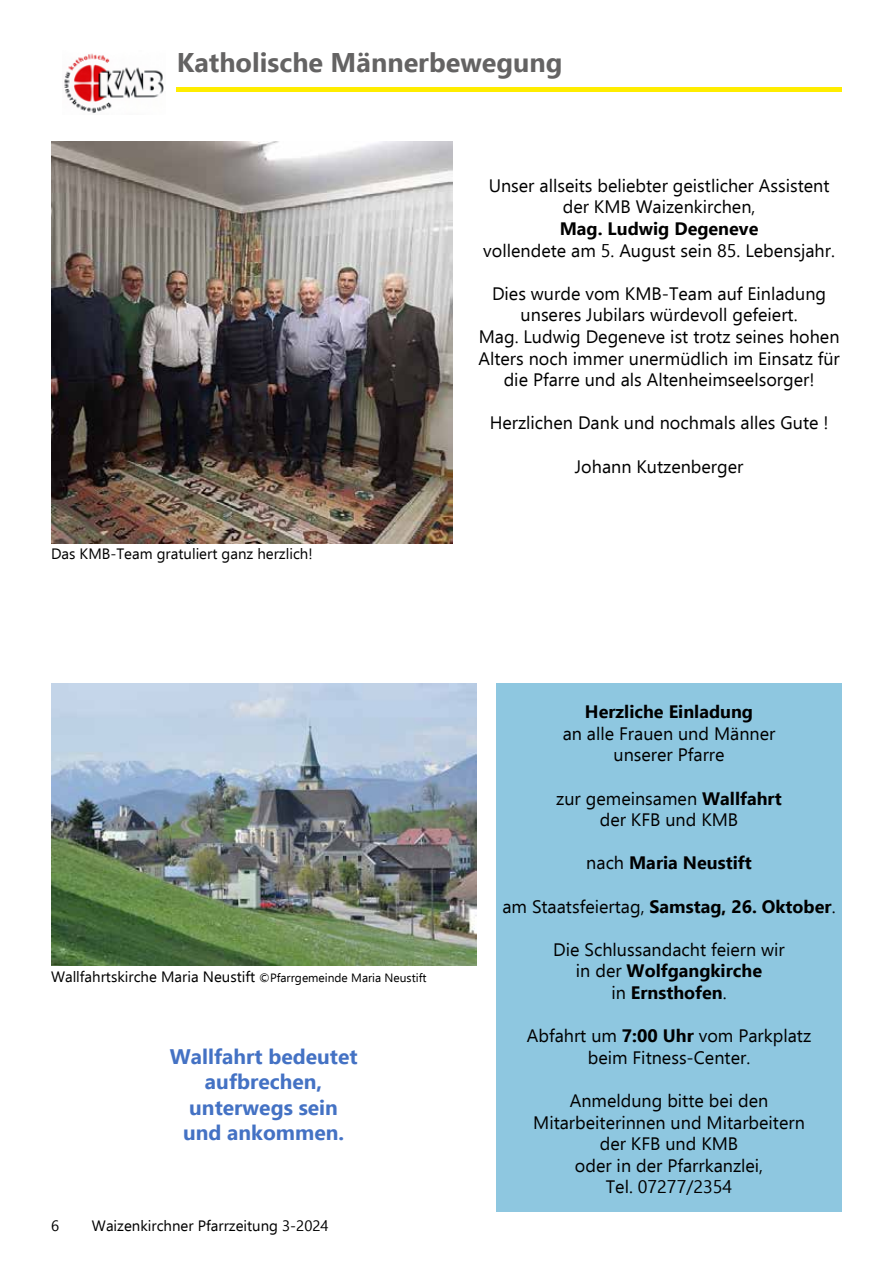
<style>
.page{position:relative;width:893px;height:1263px;background:#fff}
.page>*{position:absolute;margin:0;border:0;box-sizing:border-box;transform-origin:0 0}
.t1{font:700 27px "Ebrima";color:#646363}
.t2{font:700 21px/25.2px "Ebrima";color:#4472c4;text-align:center}
.t3{font:18px/21.6px "Ebrima";color:#000;text-align:center}
.t4{font:700 18px "Ebrima";color:#000}
.t5{font:15px "Ebrima";color:#000}
.s1{font-size:12px}
.s2{font-weight:700}
.s3{font-weight:400}
</style>
<div class="page">
<img style="left:64px;top:53px;width:100px;height:60px">
<div style="left:177px;top:87px;width:665px;height:5px;background:#ffed00"></div>
<img style="left:51px;top:683px;width:425px;height:283px">
<div style="left:496px;top:683px;width:346px;height:529px;background:#8ec7e0"></div>
<img style="left:51px;top:141px;width:402px;height:402px">
<h1 class="t1" style="left:177px;top:41px;width:387px">Katholische Männerbewegung</h1>
<p class="t5" style="left:51px;top:543px;width:263px">Das KMB-Team gratuliert ganz herzlich!</p>
<p class="t3" style="left:489px;top:174px;width:342px">Unser allseits beliebter geistlicher Assistent der KMB Waizenkirchen,</p>
<p class="t4" style="left:560px;top:214px;width:200px">Mag. Ludwig Degeneve</p>
<p class="t3" style="left:483px;top:239px;width:353px">vollendete am 5. August sein 85. Lebensjahr.</p>
<p class="t3" style="left:478px;top:282px;width:363px">Dies wurde vom KMB-Team auf Einladung unseres Jubilars würdevoll gefeiert.<br>Mag. Ludwig Degeneve ist trotz seines hohen Alters noch immer unermüdlich im Einsatz für die Pfarre und als Altenheimseelsorger!</p>
<p class="t3" style="left:490px;top:412px;width:340px">Herzlichen Dank und nochmals alles Gute !</p>
<p class="t3" style="left:575px;top:455px;width:170px">Johann Kutzenberger</p>
<p class="t5" style="left:51px;top:965px;width:377px">Wallfahrtskirche Maria Neustift <span class="s1">©Pfarrgemeinde Maria Neustift</span></p>
<p class="t2" style="left:170px;top:1043px;width:189px">Wallfahrt bedeutet aufbrechen, unterwegs sein und ankommen.</p>
<p class="t5" style="left:51px;top:1215px;width:10px">6</p>
<p class="t5" style="left:92px;top:1215px;width:238px">Waizenkirchner Pfarrzeitung 3-2024</p>
<p class="t4" style="left:585px;top:697px;width:170px">Herzliche Einladung</p>
<p class="t3" style="left:563px;top:722px;width:214px">an alle Frauen und Männer unserer Pfarre</p>
<p class="t3" style="left:556px;top:787px;width:227px">zur gemeinsamen <span class="s2">Wallfahrt </span>der KFB und KMB</p>
<p class="t4" style="left:586px;top:849px;width:167px"><span class="s3">nach</span> Maria Neustift</p>
<p class="t3" style="left:502px;top:895px;width:335px">am Staatsfeiertag, <span class="s2">Samstag, 26. Oktober</span>.</p>
<p class="t3" style="left:553px;top:938px;width:233px">Die Schlussandacht feiern wir in der <span class="s2">Wolfgangkirche<br></span>in <span class="s2">Ernsthofen</span>.</p>
<p class="t3" style="left:527px;top:1024px;width:286px">Abfahrt um <span class="s2">7:00 Uhr</span> vom Parkplatz beim Fitness-Center.</p>
<p class="t3" style="left:533px;top:1089px;width:273px">Anmeldung bitte bei den<br>Mitarbeiterinnen und Mitarbeitern der KFB und KMB<br>oder in der Pfarrkanzlei,<br>Tel. 07277/2354</p>
</div>
